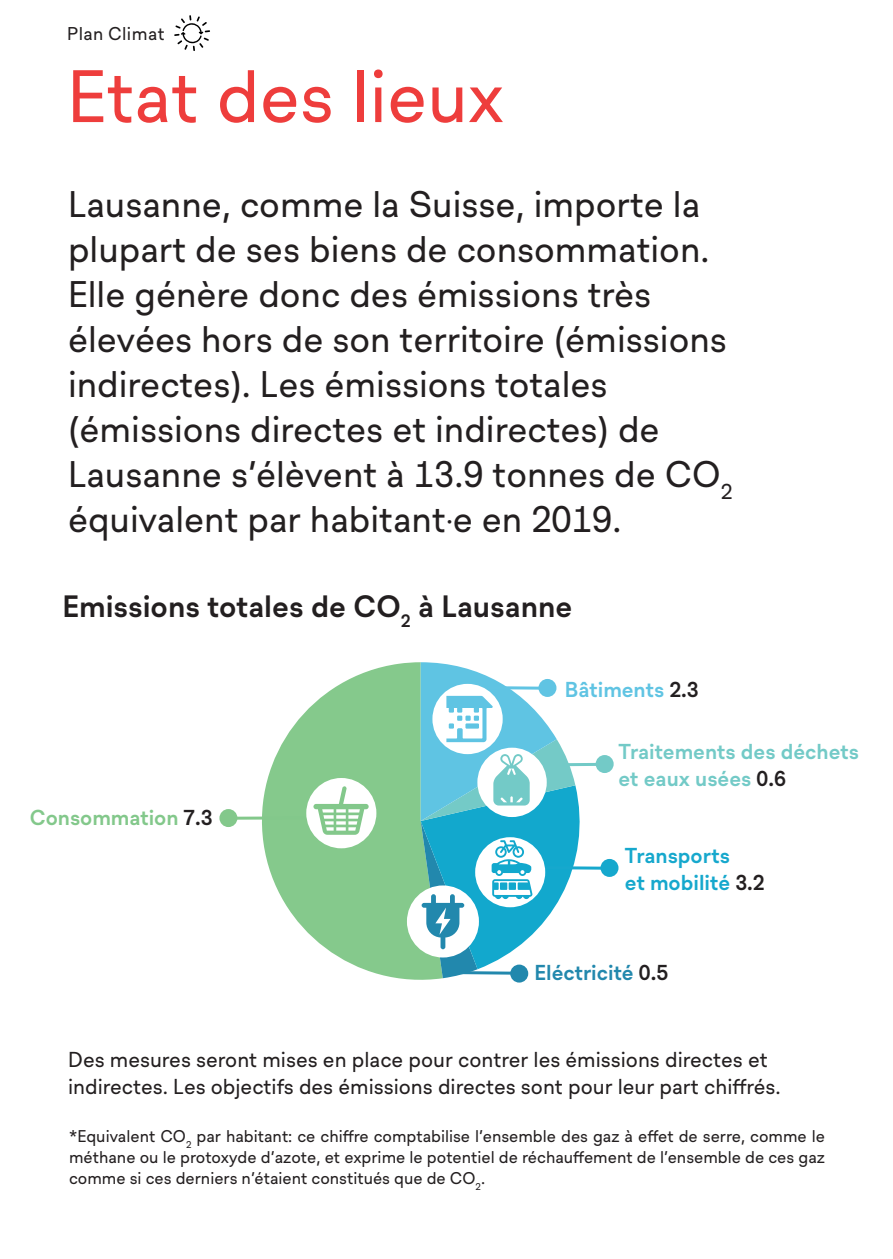
<style>
.page{position:relative;width:893px;height:1259px;background:#fff}
.page>*{position:absolute;margin:0;border:0;box-sizing:border-box;transform-origin:0 0}
.t1{font:72px "Lausanne";color:#ee3d3c}
.t2{font:36px/45px "Lausanne";color:#231f20}
.Renfoncement_4{font:700 30px "Lausanne";color:#231f20}
.t3{font:21px/27px "Lausanne";color:#231f20}
.t4{font:700 21px "Lausanne";color:#73cac7}
.t5{font:700 21px "Lausanne";color:#16a8cd}
.t6{font:700 21px "Lausanne";color:#83c88b}
.t7{font:700 21px "Lausanne";color:#2288ad}
.t8{font:700 21px "Lausanne";color:#60c4e3}
.t9{font:18px "Lausanne";letter-spacing:.025em;color:#231f20}
.t10{font:16.5px/21px "Lausanne";color:#231f20;text-align:justify}
.s1{color:#231f20}
</style>
<div class="page">
<svg style="left:174px;top:15px;width:36px;height:36px"></svg>
<svg style="left:251px;top:662px;width:192px;height:318px;fill:#85c98c"></svg>
<hr style="left:226px;top:816px;width:83px;height:3px;background:#83c88b">
<hr style="left:563px;top:763px;width:43px;height:3px;background:#73cac7">
<hr style="left:539px;top:866px;width:70px;height:3px;background:#16a8cd">
<div style="left:219px;top:809px;width:18px;height:18px;background:#83c88b;border-radius:50%"></div>
<div style="left:596px;top:755px;width:18px;height:18px;background:#73cac7;border-radius:50%"></div>
<div style="left:600px;top:859px;width:18px;height:18px;background:#16a8cd;border-radius:50%"></div>
<div style="left:510px;top:964px;width:18px;height:18px;background:#2288ad;border-radius:50%"></div>
<div style="left:306px;top:778px;width:70px;height:70px;background:#fff;border-radius:50%"></div>
<svg style="left:313px;top:786px;width:56px;height:49px"></svg>
<div style="left:407px;top:885px;width:72px;height:72px;background:#fff;border-radius:50%"></div>
<svg style="left:421px;top:662px;width:172px;height:316px"></svg>
<p class="t9" style="left:67px;top:21px;width:99px">Plan Climat</p>
<p class="t1" style="left:67px;top:44px;width:438px">Etat des lieux</p>
<p class="t2" style="left:68px;top:183px;width:666px">Lausanne, comme la Suisse, importe la plupart de ses biens de consommation.<br>Elle génère donc des émissions très élevées hors de son territoire (émissions indirectes). Les émissions totales (émissions directes et indirectes) de Lausanne s’élèvent à 13.9 tonnes de CO<sub>2 </sub>équivalent par habitant.e en 2019.</p>
<p class="Renfoncement_4" style="left:63px;top:585px;width:511px">Emissions totales de CO<sub>2</sub> à Lausanne</p>
<p class="t8" style="left:565px;top:674px;width:135px">Bâtiments <span class="s1">2.3</span></p>
<p class="t6" style="left:30px;top:802px;width:184px">Consommation <span class="s1">7.3</span></p>
<p class="t4" style="left:618px;top:736px;width:242px">Traitements des déchets</p>
<p class="t4" style="left:618px;top:763px;width:169px">et eaux usées <span class="s1">0.6</span></p>
<p class="t5" style="left:625px;top:840px;width:107px">Transports</p>
<p class="t5" style="left:625px;top:867px;width:141px">et mobilité <span class="s1">3.2</span></p>
<p class="t7" style="left:534px;top:957px;width:135px">Eléctricité <span class="s1">0.5</span></p>
<p class="t3" style="left:68px;top:1047px;width:714px">Des mesures seront mises en place pour contrer les émissions directes et indirectes. Les objectifs des émissions directes sont pour leur part chiffrés.</p>
<p class="t10" style="left:69px;top:1126px;width:757px">*Equivalent CO<sub>2</sub> par habitant: ce chiffre comptabilise l’ensemble des gaz à effet de serre, comme le méthane ou le protoxyde d’azote, et exprime le potentiel de réchauffement de l’ensemble de ces gaz comme si ces derniers n’étaient constitués que de CO<sub>2</sub>.</p>
</div>
